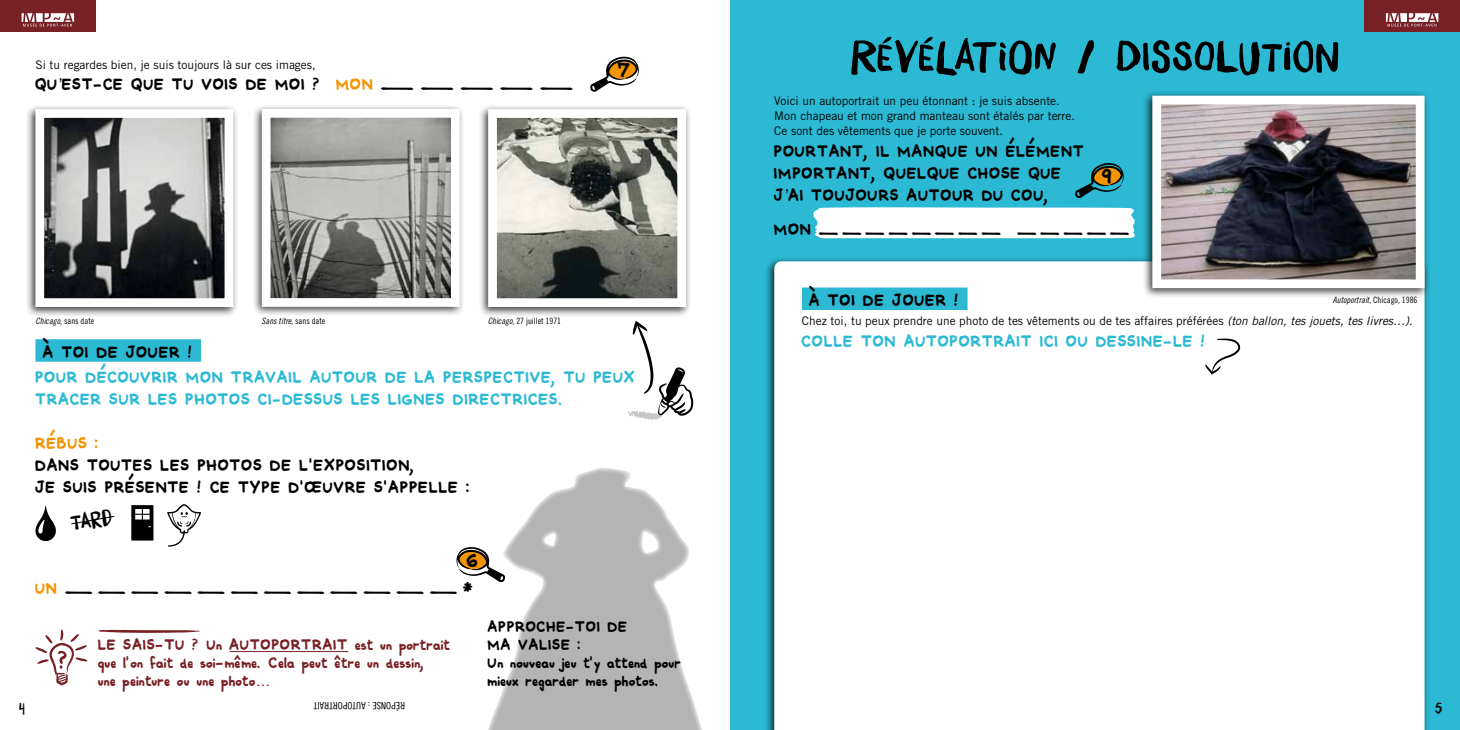
<style>
.page{position:relative;width:1460px;height:730px;background:#fff}
.page>*{position:absolute;margin:0;border:0;box-sizing:border-box;transform-origin:0 0}
.t1{font:40px "Daft Brush";letter-spacing:.02em;color:#000;scale:1.3 1}
.t2{font:22px "Comiquita Sans";color:#000}
.t3{font:20px "Daft Brush";color:#000;scale:1.3 1}
.t4{font:16.25px/21.9px "Comiquita Sans";letter-spacing:-.05em;color:#000}
.t5{font:16.25px/21.9px "Comiquita Sans";letter-spacing:-.05em;color:#2cb9d3}
.t6{font:16.25px "Comiquita Sans";letter-spacing:-.05em;color:#000;scale:2.5 1}
.t7{font:16.25px "Comiquita Sans";letter-spacing:-.05em;color:#f39400}
.t8{font:15px/18px "Comiquita Sans";letter-spacing:-.05em;color:#782125}
.t9{font:15px/18px "Comiquita Sans";letter-spacing:-.05em;color:#000}
.t10{font:15px "Daft Brush";color:#000}
.t11{font:11.88px/15px "Trade Gothic";color:#000}
.t12{font:10px "Trade Gothic Cond Eighteen";color:#000}
.t13{font:italic 8.75px "Trade Gothic Cond Eighteen";color:#000}
.t14{font:8.75px "Trade Gothic Cond Eighteen";color:#000}
.s1{font-family:"Trade Gothic"}
.s2{color:#f39400}
.s3{font-style:normal}
.s4{font-style:italic}
.s5{font-family:"Minion Pro"}
</style>
<div class="page">
<div style="left:730px;top:0;width:730px;height:730px;background:#2cb9d3"></div>
<div style="left:813px;top:207px;width:322px;height:31px;background:#fff"></div>
<div style="left:764px;top:256px;width:666px;height:474px;background:#000;opacity:.75"></div>
<div style="left:774px;top:261px;width:650px;height:469px;background:#fff"></div>
<div style="left:35px;top:339px;width:166px;height:23px;background:#2cb9d3"></div>
<svg style="left:35px;top:506px;width:21px;height:35px"></svg>
<svg style="left:71px;top:515px;width:44px;height:10px"></svg>
<svg style="left:131px;top:505px;width:22px;height:36px"></svg>
<svg style="left:167px;top:504px;width:34px;height:43px"></svg>
<div style="left:1142px;top:91px;width:287px;height:207px;background:#000;opacity:.75"></div>
<svg style="left:1148px;top:91px;width:281px;height:201px;background:#7e7f84"></svg>
<div style="left:25px;top:104px;width:213px;height:213px;background:#000;opacity:.75"></div>
<svg style="left:31px;top:105px;width:207px;height:206px"></svg>
<div style="left:252px;top:104px;width:213px;height:213px;background:#000;opacity:.75"></div>
<svg style="left:257px;top:105px;width:207px;height:206px"></svg>
<div style="left:478px;top:104px;width:213px;height:213px;background:#000;opacity:.75"></div>
<svg style="left:484px;top:105px;width:206px;height:206px"></svg>
<svg style="left:590px;top:56px;width:49px;height:36px"></svg>
<svg style="left:456px;top:547px;width:29px;height:29px"></svg>
<svg style="left:627px;top:321px;width:66px;height:99px"></svg>
<svg style="left:1075px;top:163px;width:49px;height:35px"></svg>
<div style="left:802px;top:287px;width:165px;height:23px;background:#2cb9d3"></div>
<svg style="left:1205px;top:338px;width:35px;height:37px"></svg>
<hr style="left:229px;top:651px;width:119px;height:1px;background:#782125">
<svg style="left:98px;top:630px;width:102px;height:3px"></svg>
<svg style="left:35px;top:629px;width:52px;height:57px"></svg>
<svg style="left:485px;top:468px;width:217px;height:262px;fill:#b4b4b4"></svg>
<div style="left:1364px;top:0;width:96px;height:32px;background:#782125"></div>
<svg style="left:1386px;top:13px;width:52px;height:14px"></svg>
<div style="left:0;top:0;width:96px;height:32px;background:#782125"></div>
<svg style="left:22px;top:13px;width:52px;height:14px"></svg>
<p class="t11" style="left:35px;top:57px;width:282px">Si tu regardes bien, je suis toujours là sur ces images,</p>
<h3 class="t4" style="left:35px;top:72px;width:549px">QU<span class="s1">’</span>EST-CE QUE TU VOIS DE MOI ? <span class="s2">MON</span> _____</h3>
<h2 class="t2" style="left:618px;top:48px;width:17px">7</h2>
<p class="t13" style="left:35px;top:316px;width:60px">Chicago,<span class="s3">s a n s d a t e</span></p>
<p class="t13" style="left:262px;top:316px;width:65px">Sanstitre,<span class="s3">s a n s d a t e</span></p>
<p class="t14" style="left:488px;top:316px;width:75px"><span class="s4">Chicago,</span>27 juillet 1971</p>
<h3 class="t4" style="left:43px;top:340px;width:153px">À TOI DE JOUER !</h3>
<h3 class="t5" style="left:35px;top:365px;width:603px">POUR DÉCOUVRIR MON TRAVAIL AUTOUR DE LA PERSPECTIVE, TU PEUX<br>TRACER SUR LES PHOTOS CI-DESSUS LES LIGNES DIRECTRICES.</h3>
<h3 class="t7" style="left:35px;top:428px;width:67px">RÉBUS :</h3>
<h3 class="t4" style="left:35px;top:453px;width:438px">DANS TOUTES LES PHOTOS DE L'EXPOSITION,<br>JE SUIS PRÉSENTE ! CE TYPE D'ŒUVRE S'APPELLE :</h3>
<h3 class="t3" style="left:69px;top:510px;width:35px;rotate:-10deg">TARD</h3>
<h2 class="t2" style="left:467px;top:539px;width:15px">6</h2>
<h3 class="t6" style="left:35px;top:574px;width:178px"><span class="s2">UN</span> ____________*</h3>
<p class="t8" style="left:98px;top:634px;width:355px">LE SAIS-TU ? Un AUTOPORTRAIT est un portrait que l'on fait de soi-même. Cela peut être un dessin,<br>une peinture ou une photo<span class="s5">…</span></p>
<p class="t9" style="left:488px;top:616px;width:196px">APPROCHE-TOI DE<br>MA VALISE :<br>Un nouveau jeu t'y attend pour mieux regarder mes photos.</p>
<h1 class="t1" style="left:850px;top:30px;width:377px">RÉVÉLATION / DISSOLUTION</h1>
<p class="t11" style="left:774px;top:93px;width:302px">Voici un autoportrait un peu étonnant : je suis absente.<br>Mon chapeau et mon grand manteau sont étalés par terre.<br>Ce sont des vêtements que je porte souvent.</p>
<h3 class="t4" style="left:774px;top:139px;width:313px">POURTANT, IL MANQUE UN ÉLÉMENT<br>IMPORTANT, QUELQUE CHOSE QUE<br>J<span class="s1">’</span>AI TOUJOURS AUTOUR DU COU,</h3>
<h3 class="t4" style="left:774px;top:217px;width:362px">MON ________ _____</h3>
<h2 class="t2" style="left:1102px;top:155px;width:14px">9</h2>
<h3 class="t4" style="left:809px;top:288px;width:153px">À TOI DE JOUER !</h3>
<p class="t11" style="left:802px;top:313px;width:612px">Chez toi, tu peux prendre une photo de tes vêtements ou de tes affaires préférées <span class="s4">(ton ballon,tesjouets,teslivres…)</span>.</p>
<h3 class="t5" style="left:802px;top:329px;width:407px">COLLE TON AUTOPORTRAIT ICI OU DESSINE-LE !</h3>
<p class="t13" style="left:1333px;top:294px;width:86px">Autoportrait,<span class="s3">C h i c a g o , 1 9 8 6</span></p>
<p class="t12" style="left:405px;top:711px;width:93px;rotate:-180deg">RÉPONSE : AUTOPORTRAIT</p>
<p class="t10" style="left:19px;top:698px;width:7px">4</p>
<p class="t10" style="left:1435px;top:698px;width:8px">5</p>
</div>
